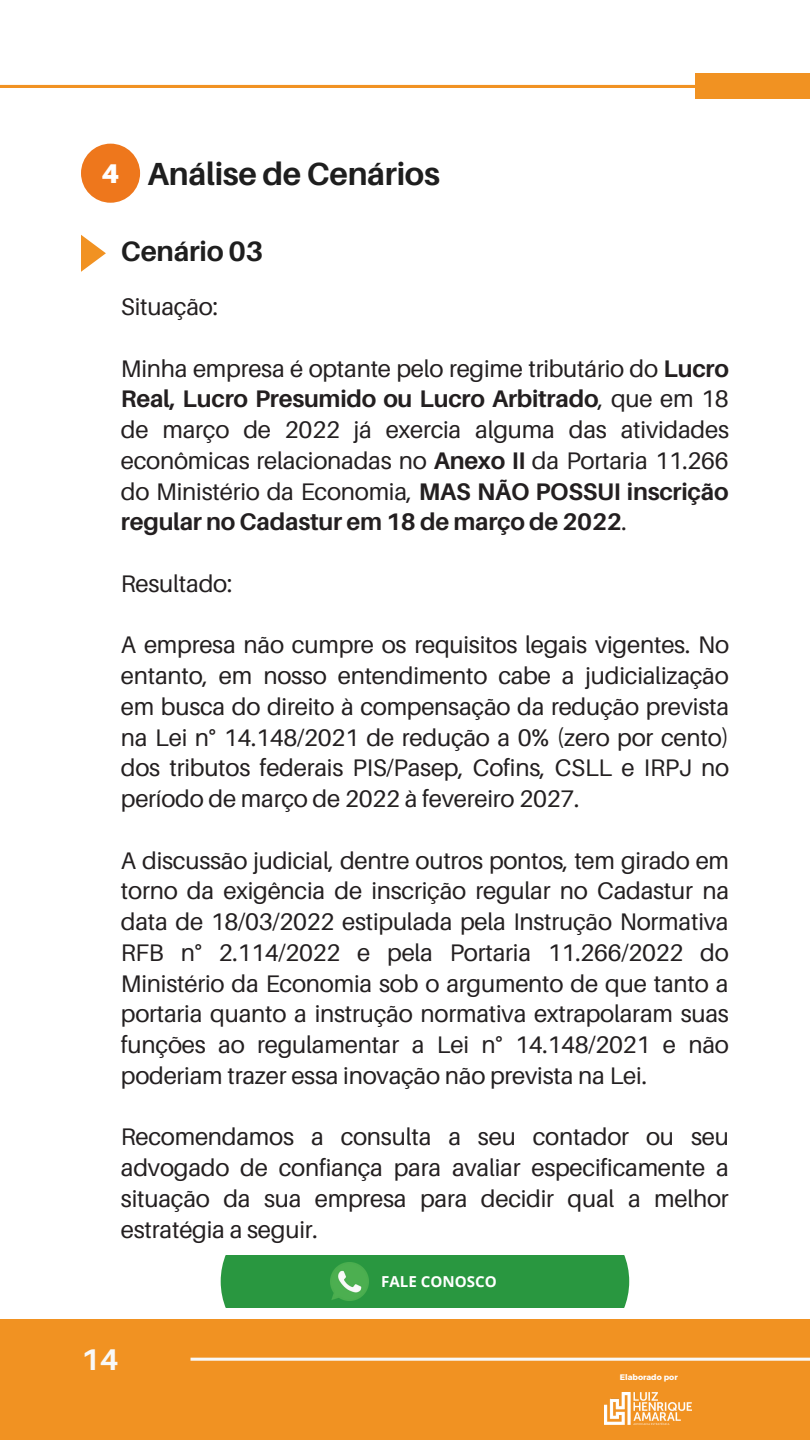
<style>
.page{position:relative;width:810px;height:1440px;background:#fff}
.page>*{position:absolute;margin:0;border:0;box-sizing:border-box;transform-origin:0 0}
.t1{font:700 32px "Aileron";letter-spacing:-.01em;color:#1e1e1e}
.t2{font:700 30px "Aileron";color:#f8f8f8}
.t3{font:700 28px "Aileron";letter-spacing:-.01em;color:#1e1e1e}
.t4{font:24px/30.8px "Aileron";letter-spacing:-.01em;color:#231f20;text-align:justify}
.t5{font:700 15.1px "Open Sans";color:#fff}
.t6{font:700 8px "Montserrat";color:#fff}
.s1{font-weight:900;font-size:27.1px;color:#fff}
.s2{font-weight:700}
</style>
<div class="page">
<div style="left:696px;top:74px;width:114px;height:25px;background:#f19222"></div>
<hr style="left:0;top:85px;width:696px;height:3px;background:#f19222">
<div style="left:0;top:1319px;width:810px;height:121px;background:#f19222"></div>
<svg style="left:191px;top:1358px;width:619px;height:3px;background:#f7eee4"></svg>
<img style="left:605px;top:1392px;width:87px;height:33px">
<svg style="left:81px;top:235px;width:25px;height:37px"></svg>
<div style="left:221px;top:1255px;width:408px;height:52px;background:#299740"></div>
<img style="left:331px;top:1263px;width:38px;height:37px">
<div style="left:81px;top:144px;width:59px;height:59px;background:#ee771c;border-radius:50%"></div>
<h1 class="t1" style="left:102px;top:154px;width:340px"><span class="s1">4</span> Análise de Cenários</h1>
<p class="t3" style="left:121px;top:234px;width:144px">Cenário 03</p>
<p class="t4" style="left:121px;top:291px;width:99px">Situação:</p>
<p class="t4" style="left:121px;top:352px;width:610px">Minha empresa é optante pelo regime tributário do <span class="s2">Lucro Real, Lucro Presumido ou Lucro Arbitrado</span>, que em 18 de março de 2022 já exercia alguma das atividades econômicas relacionadas no <span class="s2">Anexo II</span> da Portaria 11.266 do Ministério da Economia, <span class="s2">MAS NÃO POSSUI inscrição regular no Cadastur em 18 de março de 2022</span>.</p>
<p class="t4" style="left:121px;top:568px;width:113px">Resultado:</p>
<p class="t4" style="left:121px;top:629px;width:610px">A empresa não cumpre os requisitos legais vigentes. No entanto, em nosso entendimento cabe a judicialização em busca do direito à compensação da redução prevista na Lei n° 14.148/2021 de redução a 0% (zero por cento) dos tributos federais PIS/Pasep, Cofins, CSLL e IRPJ no período de março de 2022 à fevereiro 2027.</p>
<p class="t4" style="left:121px;top:844px;width:610px">A discussão judicial, dentre outros pontos, tem girado em torno da exigência de inscrição regular no Cadastur na data de 18/03/2022 estipulada pela Instrução Normativa RFB n° 2.114/2022 e pela Portaria 11.266/2022 do Ministério da Economia sob o argumento de que tanto a portaria quanto a instrução normativa extrapolaram suas funções ao regulamentar a Lei n° 14.148/2021 e não poderiam trazer essa inovação não prevista na Lei.</p>
<p class="t4" style="left:121px;top:1121px;width:610px">Recomendamos a consulta a seu contador ou seu advogado de confiança para avaliar especificamente a situação da sua empresa para decidir qual a melhor estratégia a seguir.</p>
<p class="t2" style="left:81px;top:1341px;width:39px">14</p>
<p class="t5" style="left:381px;top:1271px;width:117px">FALE CONOSCO</p>
<p class="t6" style="left:620px;top:1372px;width:59px">Elaborado por</p>
</div>
